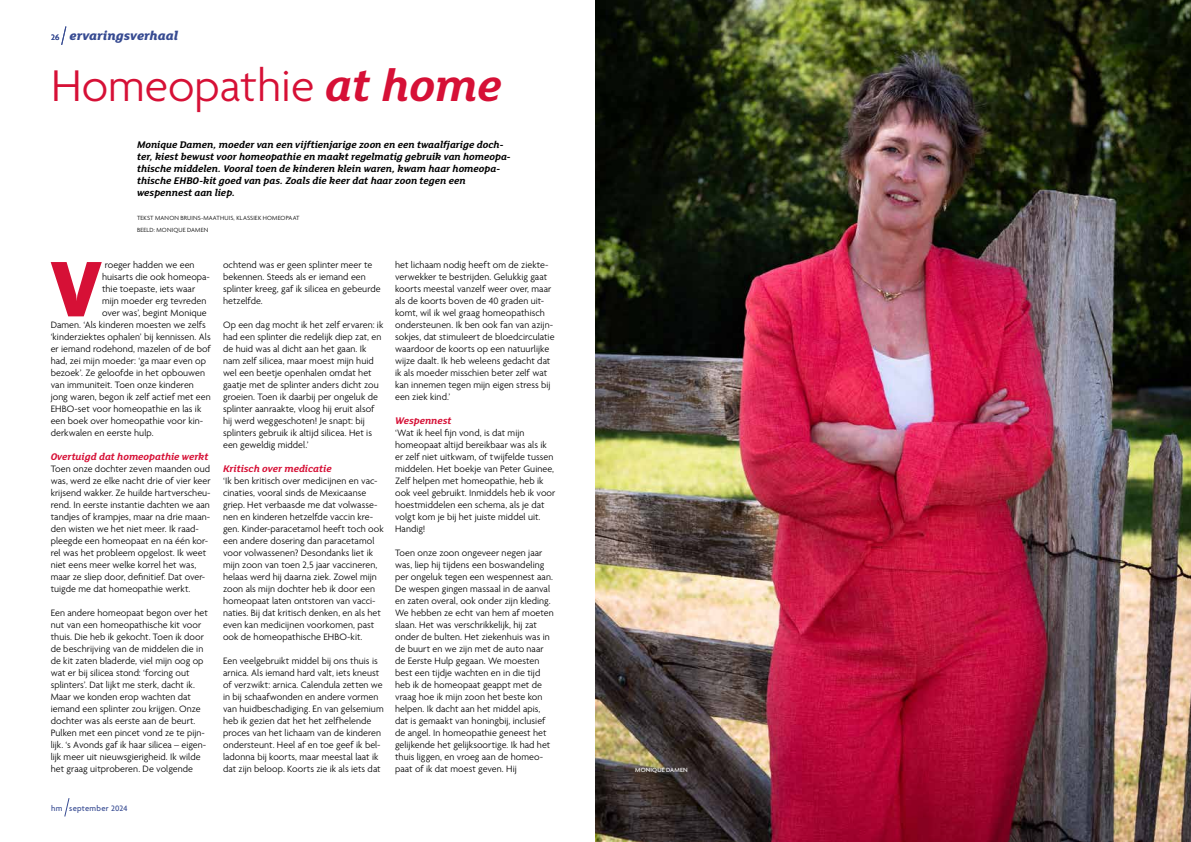
<style>
.page{position:relative;width:1191px;height:842px;background:#fff}
.page>*{position:absolute;margin:0;border:0;box-sizing:border-box;transform-origin:0 0}
.t1{font:800 85.8px "FS Lola";color:#d61036}
.t2{font:300 48px "Agenda";color:#d61036}
.t3{font:italic 800 13.6px "FS Lola";color:#374b92}
.t4{font:italic 700 10.5px/12px "FS Lola";color:#000}
.t5{font:italic 700 10.5px "FS Lola";color:#d61036}
.t6{font:300 10px/12px "Agenda";letter-spacing:.005em;color:#000}
.t7{font:500 8.5px "Agenda";letter-spacing:.03em;color:#374b92}
.t8{font:300 6.5px/12px "Agenda";letter-spacing:.025em;color:#000}
.t9{font:500 6.5px "Agenda";letter-spacing:.03em;color:#fff}
.s1{font-family:"FS Lola";font-weight:700;font-style:italic}
</style>
<div class="page">
<svg style="left:64px;top:798px;width:5px;height:19px"></svg>
<svg style="left:61px;top:26px;width:5px;height:19px"></svg>
<img style="left:595px;top:0;width:596px;height:842px">
<p class="t7" style="left:51px;top:33px;width:10px">26</p>
<h3 class="t3" style="left:69px;top:27px;width:110px">ervaringsverhaal</h3>
<h2 class="t2" style="left:51px;top:60px;width:452px">Homeopathie <span class="s1">at home</span></h2>
<p class="t4" style="left:137px;top:138px;width:375px">Monique Damen, moeder van een vijftienjarige zoon en een twaalfjarige doch&shy;ter, kiest bewust voor homeopathie en maakt regelmatig gebruik van homeopa&shy;thische middelen. Vooral toen de kinderen klein waren, kwam haar homeopa&shy;thische EHBO-kit goed van pas. Zoals die keer dat haar zoon tegen een wespennest aan liep.</p>
<p class="t8" style="left:137px;top:213px;width:164px">TEKST MANON BRUINS-MAATHUIS, KLASSIEK HOMEOPAAT<br>BEELD: MONIQUE DAMEN</p>
<h1 class="t1" style="left:50px;top:229px;width:53px">V</h1>
<p class="t6" style="left:105px;top:260px;width:91px">roeger hadden we een</p>
<p class="t6" style="left:102px;top:272px;width:109px">huisarts die ook homeopa-</p>
<p class="t6" style="left:102px;top:284px;width:95px">thie toepaste, iets waar</p>
<p class="t6" style="left:102px;top:296px;width:106px">mijn moeder erg tevreden</p>
<p class="t6" style="left:102px;top:308px;width:106px">over was’, begint Monique</p>
<p class="t6" style="left:51px;top:320px;width:156px">Damen. ‘Als kinderen moesten we zelfs</p>
<p class="t6" style="left:51px;top:332px;width:161px">‘kinderziektes ophalen’ bij kennissen. Als</p>
<p class="t6" style="left:51px;top:344px;width:162px">er iemand rodehond, mazelen of de bof</p>
<p class="t6" style="left:51px;top:356px;width:157px">had, zei mijn moeder: ‘ga maar even op</p>
<p class="t6" style="left:51px;top:368px;width:156px">bezoek’. Ze geloofde in het opbouwen</p>
<p class="t6" style="left:51px;top:380px;width:145px">van immuniteit. Toen onze kinderen</p>
<p class="t6" style="left:51px;top:392px;width:162px">jong waren, begon ik zelf actief met een</p>
<p class="t6" style="left:51px;top:404px;width:152px">EHBO-set voor homeopathie en las ik</p>
<p class="t6" style="left:51px;top:416px;width:154px">een boek over homeopathie voor kin-</p>
<p class="t6" style="left:51px;top:428px;width:104px">derkwalen en eerste hulp.</p>
<p class="t5" style="left:51px;top:450px;width:159px">Overtuigd dat homeopathie werkt</p>
<p class="t6" style="left:51px;top:464px;width:161px">Toen onze dochter zeven maanden oud was, werd ze elke nacht drie of vier keer krijsend wakker. Ze huilde hartverscheu&shy;rend. In eerste instantie dachten we aan tandjes of krampjes, maar na drie maan&shy;den wisten we het niet meer. Ik raad&shy;pleegde een homeopaat en na één kor&shy;rel was het probleem opgelost. Ik weet niet eens meer welke korrel het was, maar ze sliep door, definitief. Dat over&shy;tuigde me dat homeopathie werkt.</p>
<p class="t6" style="left:51px;top:608px;width:159px">Een andere homeopaat begon over het nut van een homeopathische kit voor thuis. Die heb ik gekocht. Toen ik door de beschrijving van de middelen die in de kit zaten bladerde, viel mijn oog op wat er bij silicea stond: ‘forcing out splinters’. Dat lijkt me sterk, dacht ik.<br>Maar we konden erop wachten dat iemand een splinter zou krijgen. Onze dochter was als eerste aan de beurt.<br>Pulken met een pincet vond ze te pijn&shy;lijk. ‘s Avonds gaf ik haar silicea – eigen&shy;lijk meer uit nieuwsgierigheid. Ik wilde het graag uitproberen. De volgende</p>
<p class="t7" style="left:51px;top:803px;width:78px">hm september 2024</p>
<p class="t6" style="left:223px;top:260px;width:159px">ochtend was er geen splinter meer te bekennen. Steeds als er iemand een splinter kreeg, gaf ik silicea en gebeurde hetzelfde.</p>
<p class="t6" style="left:223px;top:320px;width:162px">Op een dag mocht ik het zelf ervaren: ik had een splinter die redelijk diep zat, en de huid was al dicht aan het gaan. Ik nam zelf silicea, maar moest mijn huid wel een beetje openhalen omdat het gaatje met de splinter anders dicht zou groeien. Toen ik daarbij per ongeluk de splinter aanraakte, vloog hij eruit alsof hij werd weggeschoten! Je snapt: bij splinters gebruik ik altijd silicea. Het is een geweldig middel.’</p>
<p class="t5" style="left:223px;top:462px;width:110px">Kritisch over medicatie</p>
<p class="t6" style="left:223px;top:476px;width:162px">‘Ik ben kritisch over medicijnen en vac&shy;cinaties, vooral sinds de Mexicaanse griep. Het verbaasde me dat volwasse&shy;nen en kinderen hetzelfde vaccin kre&shy;gen. Kinder-paracetamol heeft toch ook een andere dosering dan paracetamol voor volwassenen? Desondanks liet ik mijn zoon van toen 2,5 jaar vaccineren, helaas werd hij daarna ziek. Zowel mijn zoon als mijn dochter heb ik door een homeopaat laten ontstoren van vacci&shy;naties. Bij dat kritisch denken, en als het even kan medicijnen voorkomen, past ook de homeopathische EHBO-kit.</p>
<p class="t6" style="left:223px;top:656px;width:162px">Een veelgebruikt middel bij ons thuis is arnica. Als iemand hard valt, iets kneust of verzwikt: arnica. Calendula zetten we in bij schaafwonden en andere vormen van huidbeschadiging. En van gelsemium heb ik gezien dat het het zelfhelende proces van het lichaam van de kinderen ondersteunt. Heel af en toe geef ik bel&shy;ladonna bij koorts, maar meestal laat ik dat zijn beloop. Koorts zie ik als iets dat</p>
<p class="t6" style="left:395px;top:260px;width:161px">het lichaam nodig heeft om de ziekte&shy;verwekker te bestrijden. Gelukkig gaat koorts meestal vanzelf weer over, maar als de koorts boven de 40 graden uit&shy;komt, wil ik wel graag homeopathisch ondersteunen. Ik ben ook fan van azijn&shy;sokjes, dat stimuleert de bloedcirculatie waardoor de koorts op een natuurlijke wijze daalt. Ik heb weleens gedacht dat ik als moeder misschien beter zelf wat kan innemen tegen mijn eigen stress bij een ziek kind.’</p>
<p class="t5" style="left:395px;top:414px;width:58px">Wespennest</p>
<p class="t6" style="left:395px;top:428px;width:162px">‘Wat ik heel fijn vond, is dat mijn homeopaat altijd bereikbaar was als ik er zelf niet uitkwam, of twijfelde tussen middelen. Het boekje van Peter Guinee, Zelf helpen met homeopathie, heb ik ook veel gebruikt. Inmiddels heb ik voor hoestmiddelen een schema, als je dat volgt kom je bij het juiste middel uit.<br>Handig!</p>
<p class="t6" style="left:395px;top:548px;width:160px">Toen onze zoon ongeveer negen jaar was, liep hij tijdens een boswandeling per ongeluk tegen een wespennest aan.<br>De wespen gingen massaal in de aanval en zaten overal, ook onder zijn kleding.<br>We hebben ze echt van hem af moeten slaan. Het was verschrikkelijk, hij zat onder de bulten. Het ziekenhuis was in de buurt en we zijn met de auto naar de Eerste Hulp gegaan. We moesten best een tijdje wachten en in die tijd heb ik de homeopaat geappt met de vraag hoe ik mijn zoon het beste kon helpen. Ik dacht aan het middel apis, dat is gemaakt van honingbij, inclusief de angel. In homeopathie geneest het gelijkende het gelijksoortige. Ik had het thuis liggen, en vroeg aan de homeo&shy;paat of ik dat moest geven. Hij</p>
<p class="t9" style="left:635px;top:767px;width:54px">MONIQUE DAMEN</p>
</div>
